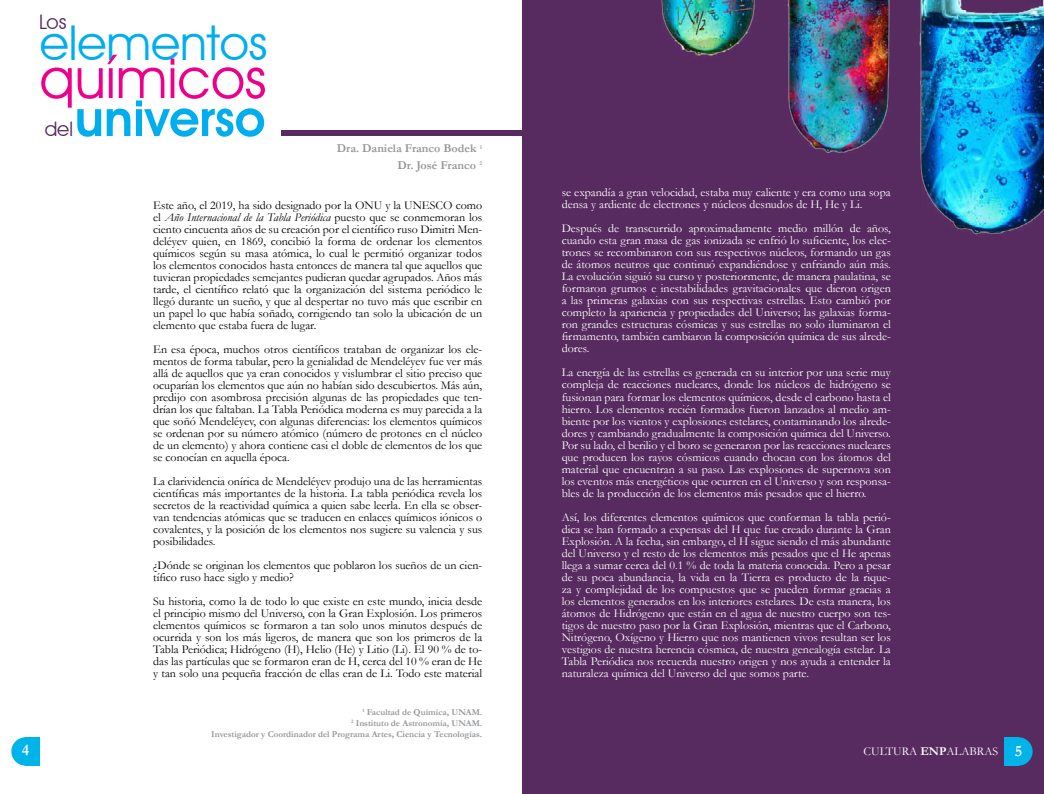
<style>
.page{position:relative;width:1044px;height:794px;background:#fff}
.page>*{position:absolute;margin:0;border:0;box-sizing:border-box;transform-origin:0 0}
.t1{font:55.5px "Avant Garde IT Cby BT";color:#ec008c}
.t2{font:600 50px "Avant Garde IT Cby BT";color:#00aeef}
.t3{font:48px "Avant Garde IT Cby BT";color:#00aeef}
.t4{font:20px "Avant Garde IT Cby BT";color:#572b5f}
.t5{font:700 16px "Garamond";color:#fff}
.t6{font:12px/12px "Garamond";color:#fff;text-align:justify}
.t7{font:12px/12px "Garamond";color:#000;text-align:justify}
.t8{font:700 12px/16.8px "Garamond";color:#939598;text-align:right}
.t9{font:700 9px/11px "Garamond";color:#939598;text-align:right}
.s1{font-style:italic}
.s2{font-weight:700}
</style>
<div class="page">
<div style="left:522px;top:0;width:521px;height:794px;background:#572b5f"></div>
<div style="left:1003px;top:737px;width:15px;height:28px;background:#00b3e9"></div>
<div style="left:1003px;top:737px;width:29px;height:28px;background:#00b3e9;border-radius:50%"></div>
<img style="left:661px;top:0;width:382px;height:235px">
<div style="left:281px;top:130px;width:241px;height:6px;background:#572b5f"></div>
<div style="left:26px;top:737px;width:14px;height:28px;background:#00b3e9"></div>
<div style="left:11px;top:737px;width:29px;height:28px;background:#00b3e9;border-radius:50%"></div>
<h3 class="t4" style="left:39px;top:10px;width:29px">Los</h3>
<h3 class="t3" style="left:40px;top:14px;width:229px">elementos</h3>
<h1 class="t1" style="left:40px;top:45px;width:228px">químicos</h1>
<h3 class="t4" style="left:45px;top:116px;width:30px">del</h3>
<h2 class="t2" style="left:75px;top:88px;width:192px">universo</h2>
<p class="t8" style="left:337px;top:140px;width:147px">Dra. Daniela Franco Bodek <sup>1<br></sup>Dr. José Franco <sup>2</sup></p>
<p class="t7" style="left:153px;top:199px;width:330px">Este año, el 2019, ha sido designado por la ONU y la UNESCO como el <span class="s1">Año Internacional de la Tabla Periódica</span> puesto que se conmemoran los ciento cincuenta años de su creación por el científico ruso Dimitri Men&shy;deléyev quien, en 1869, concibió la forma de ordenar los elementos químicos según su masa atómica, lo cual le permitió organizar todos los elementos conocidos hasta entonces de manera tal que aquellos que tuvieran propiedades semejantes pudieran quedar agrupados. Años más tarde, el científico relató que la organización del sistema periódico le llegó durante un sueño, y que al despertar no tuvo más que escribir en un papel lo que había soñado, corrigiendo tan solo la ubicación de un elemento que estaba fuera de lugar.</p>
<p class="t7" style="left:153px;top:343px;width:330px">En esa época, muchos otros científicos trataban de organizar los ele&shy;mentos de forma tabular, pero la genialidad de Mendeléyev fue ver más allá de aquellos que ya eran conocidos y vislumbrar el sitio preciso que ocuparían los elementos que aún no habían sido descubiertos. Más aún, predijo con asombrosa precisión algunas de las propiedades que ten&shy;drían los que faltaban. La Tabla Periódica moderna es muy parecida a la que soñó Mendeléyev, con algunas diferencias: los elementos químicos se ordenan por su número atómico (número de protones en el núcleo de un elemento) y ahora contiene casi el doble de elementos de los que se conocían en aquella época.</p>
<p class="t7" style="left:153px;top:475px;width:330px">La clarividencia onírica de Mendeléyev produjo una de las herramientas científicas más importantes de la historia. La tabla periódica revela los secretos de la reactividad química a quien sabe leerla. En ella se obser&shy;van tendencias atómicas que se traducen en enlaces químicos iónicos o covalentes, y la posición de los elementos nos sugiere su valencia y sus posibilidades.</p>
<p class="t7" style="left:153px;top:559px;width:330px">¿Dónde se originan los elementos que poblaron los sueños de un cien&shy;tífico ruso hace siglo y medio?</p>
<p class="t7" style="left:153px;top:595px;width:330px">Su historia, como la de todo lo que existe en este mundo, inicia desde el principio mismo del Universo, con la Gran Explosión. Los primeros elementos químicos se formaron a tan solo unos minutos después de ocurrida y son los más ligeros, de manera que son los primeros de la Tabla Periódica; Hidrógeno (H), Helio (He) y Litio (Li). El 90 % de to&shy;das las partículas que se formaron eran de H, cerca del 10 % eran de He y tan solo una pequeña fracción de ellas eran de Li. Todo este material</p>
<h3 class="t5" style="left:22px;top:739px;width:9px">4</h3>
<p class="t9" style="left:211px;top:706px;width:272px"><sup>1</sup> Facultad de Química, UNAM.<br><sup>2</sup> Instituto de Astronomía, UNAM.<br>Investigador y Coordinador del Programa Artes, Ciencia y Tecnologías.</p>
<p class="t6" style="left:561px;top:186px;width:330px">se expandía a gran velocidad, estaba muy caliente y era como una sopa densa y ardiente de electrones y núcleos desnudos de H, He y Li.</p>
<p class="t6" style="left:561px;top:222px;width:330px">Después de transcurrido aproximadamente medio millón de años, cuando esta gran masa de gas ionizada se enfrió lo suficiente, los elec&shy;trones se recombinaron con sus respectivos núcleos, formando un gas de átomos neutros que continuó expandiéndose y enfriando aún más.<br>La evolución siguió su curso y posteriormente, de manera paulatina, se formaron grumos e inestabilidades gravitacionales que dieron origen a las primeras galaxias con sus respectivas estrellas. Esto cambió por completo la apariencia y propiedades del Universo; las galaxias forma&shy;ron grandes estructuras cósmicas y sus estrellas no solo iluminaron el firmamento, también cambiaron la composición química de sus alrede&shy;dores.</p>
<p class="t6" style="left:561px;top:366px;width:330px">La energía de las estrellas es generada en su interior por una serie muy compleja de reacciones nucleares, donde los núcleos de hidrógeno se fusionan para formar los elementos químicos, desde el carbono hasta el hierro. Los elementos recién formados fueron lanzados al medio am&shy;biente por los vientos y explosiones estelares, contaminando los alrede&shy;dores y cambiando gradualmente la composición química del Universo.<br>Por su lado, el berilio y el boro se generaron por las reacciones nucleares que producen los rayos cósmicos cuando chocan con los átomos del material que encuentran a su paso. Las explosiones de supernova son los eventos más energéticos que ocurren en el Universo y son responsa&shy;bles de la producción de los elementos más pesados que el hierro.</p>
<p class="t6" style="left:561px;top:510px;width:330px">Así, los diferentes elementos químicos que conforman la tabla perió&shy;dica se han formado a expensas del H que fue creado durante la Gran Explosión. A la fecha, sin embargo, el H sigue siendo el más abundante del Universo y el resto de los elementos más pesados que el He apenas llega a sumar cerca del 0.1 % de toda la materia conocida. Pero a pesar de su poca abundancia, la vida en la Tierra es producto de la rique&shy;za y complejidad de los compuestos que se pueden formar gracias a los elementos generados en los interiores estelares. De esta manera, los átomos de Hidrógeno que están en el agua de nuestro cuerpo son tes&shy;tigos de nuestro paso por la Gran Explosión, mientras que el Carbono, Nitrógeno, Oxígeno y Hierro que nos mantienen vivos resultan ser los vestigios de nuestra herencia cósmica, de nuestra genealogía estelar. La Tabla Periódica nos recuerda nuestro origen y nos ayuda a entender la naturaleza química del Universo del que somos parte.</p>
<p class="t6" style="left:863px;top:745px;width:136px">CULTURA <span class="s2">ENP</span>ALABRAS</p>
<h3 class="t5" style="left:1014px;top:740px;width:9px">5</h3>
</div>
